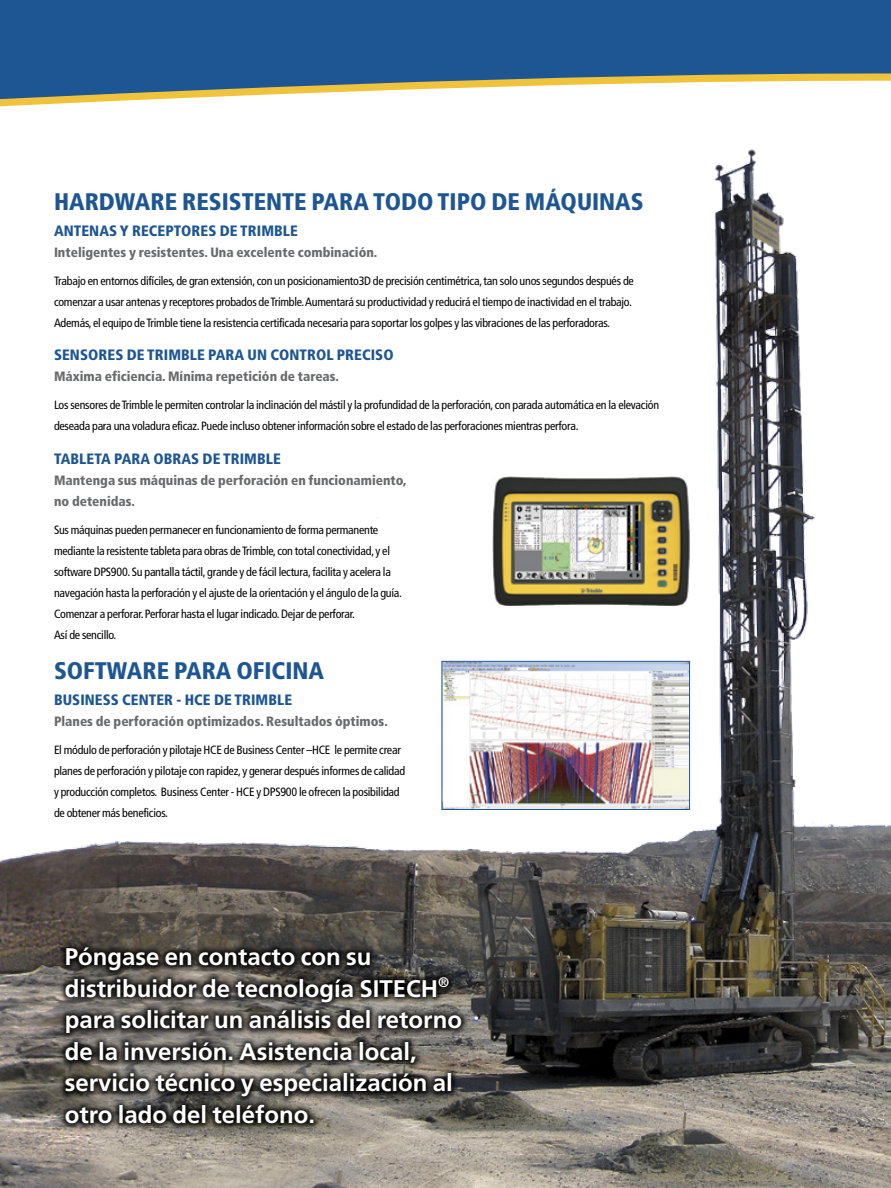
<style>
.page{position:relative;width:891px;height:1188px;background:#fff}
.page>*{position:absolute;margin:0;border:0;box-sizing:border-box;transform-origin:0 0}
.t1{font:700 24px/31.5px "Frutiger LT Std";color:#fff}
.t2{font:900 condensed 24px "Frutiger LT Std";color:#1d5693}
.t3{font:900 condensed 15px "Frutiger LT Std";letter-spacing:.005em;color:#1d5693}
.t4{font:900 condensed 13.5px/21px "Frutiger LT Std";color:#696a6c}
.t5{font:condensed 12px/21px "Frutiger LT Std";letter-spacing:-.02em;color:#000}
</style>
<div class="page">
<img style="left:0;top:160px;width:891px;height:1028px">
<div style="left:0;top:0;width:891px;height:71px;background:#1d5693"></div>
<svg style="left:0;top:71px;width:891px;height:89px"></svg>
<div style="left:59px;top:940px;width:409px;height:191px;background:#000;opacity:.85"></div>
<img style="left:444px;top:663px;width:244px;height:145px">
<div style="left:442px;top:661px;width:248px;height:149px;border:1px solid #1d5693"></div>
<img style="left:491px;top:475px;width:201px;height:130px">
<h1 class="t2" style="left:54px;top:187px;width:591px">HARDWARE RESISTENTE PARA TODO TIPO DE MÁQUINAS</h1>
<p class="t3" style="left:54px;top:222px;width:245px">ANTENAS Y RECEPTORES DE TRIMBLE</p>
<p class="t4" style="left:54px;top:242px;width:325px">Inteligentes y resistentes. Una excelente combinación.</p>
<p class="t5" style="left:54px;top:271px;width:581px">Trabajo en entornos difíciles, de gran extensión, con un posicionamiento3D de precisión centimétrica, tan solo unos segundos después de comenzar a usar antenas y receptores probados de Trimble. Aumentará su productividad y reducirá el tiempo de inactividad en el trabajo.<br>Además, el equipo de Trimble tiene la resistencia certificada necesaria para soportar los golpes y las vibraciones de las perforadoras.</p>
<p class="t3" style="left:54px;top:346px;width:341px">SENSORES DE TRIMBLE PARA UN CONTROL PRECISO</p>
<p class="t4" style="left:54px;top:366px;width:287px">Máxima eficiencia. Mínima repetición de tareas.</p>
<p class="t5" style="left:54px;top:394px;width:607px">Los sensores de Trimble le permiten controlar la inclinación del mástil y la profundidad de la perforación, con parada automática en la elevación deseada para una voladura eficaz. Puede incluso obtener información sobre el estado de las perforaciones mientras perfora.</p>
<p class="t3" style="left:54px;top:450px;width:228px">TABLETA PARA OBRAS DE TRIMBLE</p>
<p class="t4" style="left:54px;top:470px;width:354px">Mantenga sus máquinas de perforación en funcionamiento, no detenidas.</p>
<p class="t5" style="left:54px;top:519px;width:350px">Sus máquinas pueden permanecer en funcionamiento de forma permanente mediante la resistente tableta para obras de Trimble, con total conectividad, y el software DPS900. Su pantalla táctil, grande y de fácil lectura, facilita y acelera la navegación hasta la perforación y el ajuste de la orientación y el ángulo de la guía.<br>Comenzar a perforar. Perforar hasta el lugar indicado. Dejar de perforar.<br>Así de sencillo.</p>
<h1 class="t2" style="left:54px;top:656px;width:272px">SOFTWARE PARA OFICINA</h1>
<p class="t3" style="left:54px;top:691px;width:9px">business</p>
<p class="t3" style="left:122px;top:691px;width:10px">center</p>
<p class="t3" style="left:176px;top:691px;width:68px">- hCE DE trimble</p>
<p class="t4" style="left:54px;top:711px;width:335px">Planes de perforación optimizados. Resultados óptimos.</p>
<p class="t5" style="left:54px;top:740px;width:353px">El módulo de perforación y pilotaje HCE de Business Center –HCE le permite crear planes de perforación y pilotaje con rapidez, y generar después informes de calidad y producción completos. Business Center - HCE y DPS900 le ofrecen la posibilidad de obtener más beneficios.</p>
<h1 class="t1" style="left:65px;top:941px;width:399px">Póngase en contacto con su distribuidor de tecnología SITECH<sup>® </sup>para solicitar un análisis del retorno de la inversión. Asistencia local, servicio técnico y especialización al otro lado del teléfono.</h1>
</div>
